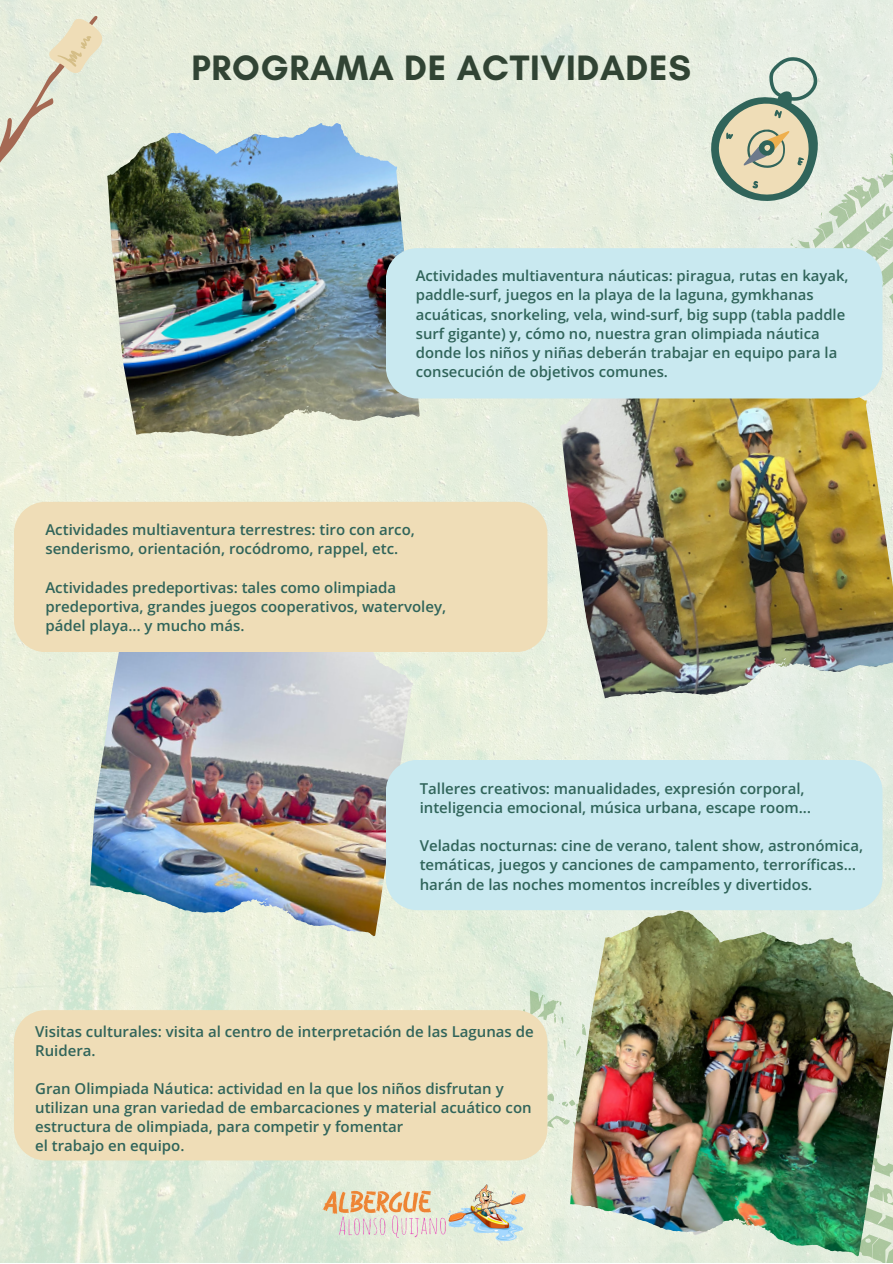
<style>
.page{position:relative;width:893px;height:1264px;background:#fff}
.page>*{position:absolute;margin:0;border:0;box-sizing:border-box;transform-origin:0 0}
.t1{font:700 36px "Glacial Indifference";letter-spacing:.02em;color:#314434}
.t2{font:600 15px/19px "Open Sans";color:#30645a}
.t3{font:600 14.85px/19px "Open Sans";color:#30645a}
</style>
<div class="page">
<img style="left:0;top:0;width:892px;height:1262px">
<img style="left:414px;top:877px;width:478px;height:385px">
<svg style="left:696px;top:83px;width:196px;height:369px;background:#cfcca2"></svg>
<svg style="left:696px;top:38px;width:151px;height:179px;background:#cfd7c5"></svg>
<img style="left:189px;top:123px;width:208px;height:44px">
<img style="left:644px;top:398px;width:223px;height:3px">
<img style="left:214px;top:652px;width:199px;height:31px">
<img style="left:696px;top:919px;width:196px;height:81px">
<div style="left:386px;top:248px;width:496px;height:150px;background:#c9e9f0"></div>
<div style="left:386px;top:759px;width:496px;height:151px;background:#c9e9f0"></div>
<div style="left:14px;top:502px;width:533px;height:150px;background:#efddb7"></div>
<div style="left:14px;top:1010px;width:533px;height:150px;background:#efddb7"></div>
<svg style="left:0;top:16px;width:103px;height:192px;background:#e3e4d1"></svg>
<img style="left:321px;top:1182px;width:206px;height:63px">
<p class="t1" style="left:191px;top:46px;width:501px">PROGRAMA DE ACTIVIDADES</p>
<p class="t3" style="left:416px;top:266px;width:434px">Actividades multiaventura náuticas: piragua, rutas en kayak, paddle-surf, juegos en la playa de la laguna, gymkhanas acuáticas, snorkeling, vela, wind-surf, big supp (tabla paddle surf gigante) y, cómo no, nuestra gran olimpiada náutica donde los niños y niñas deberán trabajar en equipo para la consecución de objetivos comunes.</p>
<p class="t2" style="left:45px;top:520px;width:371px">Actividades multiaventura terrestres: tiro con arco, senderismo, orientación, rocódromo, rappel, etc.</p>
<p class="t2" style="left:45px;top:577px;width:402px">Actividades predeportivas: tales como olimpiada predeportiva, grandes juegos cooperativos, watervoley, pádel playa… y mucho más.</p>
<p class="t2" style="left:419px;top:778px;width:386px">Talleres creativos: manualidades, expresión corporal,</p>
<p class="t2" style="left:419px;top:797px;width:393px">inteligencia emocional, música urbana, escape room…</p>
<p class="t2" style="left:419px;top:836px;width:445px">Veladas nocturnas: cine de verano, talent show, astronómica, temáticas, juegos y canciones de campamento, terroríficas… harán de las noches momentos increíbles y divertidos.</p>
<p class="t2" style="left:35px;top:1021px;width:500px">Visitas culturales: visita al centro de interpretación de las Lagunas de<br>Ruidera.</p>
<p class="t2" style="left:35px;top:1078px;width:498px">Gran Olimpiada Náutica: actividad en la que los niños disfrutan y utilizan una gran variedad de embarcaciones y material acuático con estructura de olimpiada, para competir y fomentar</p>
<p class="t2" style="left:35px;top:1135px;width:151px">el trabajo en equipo.</p>
</div>
